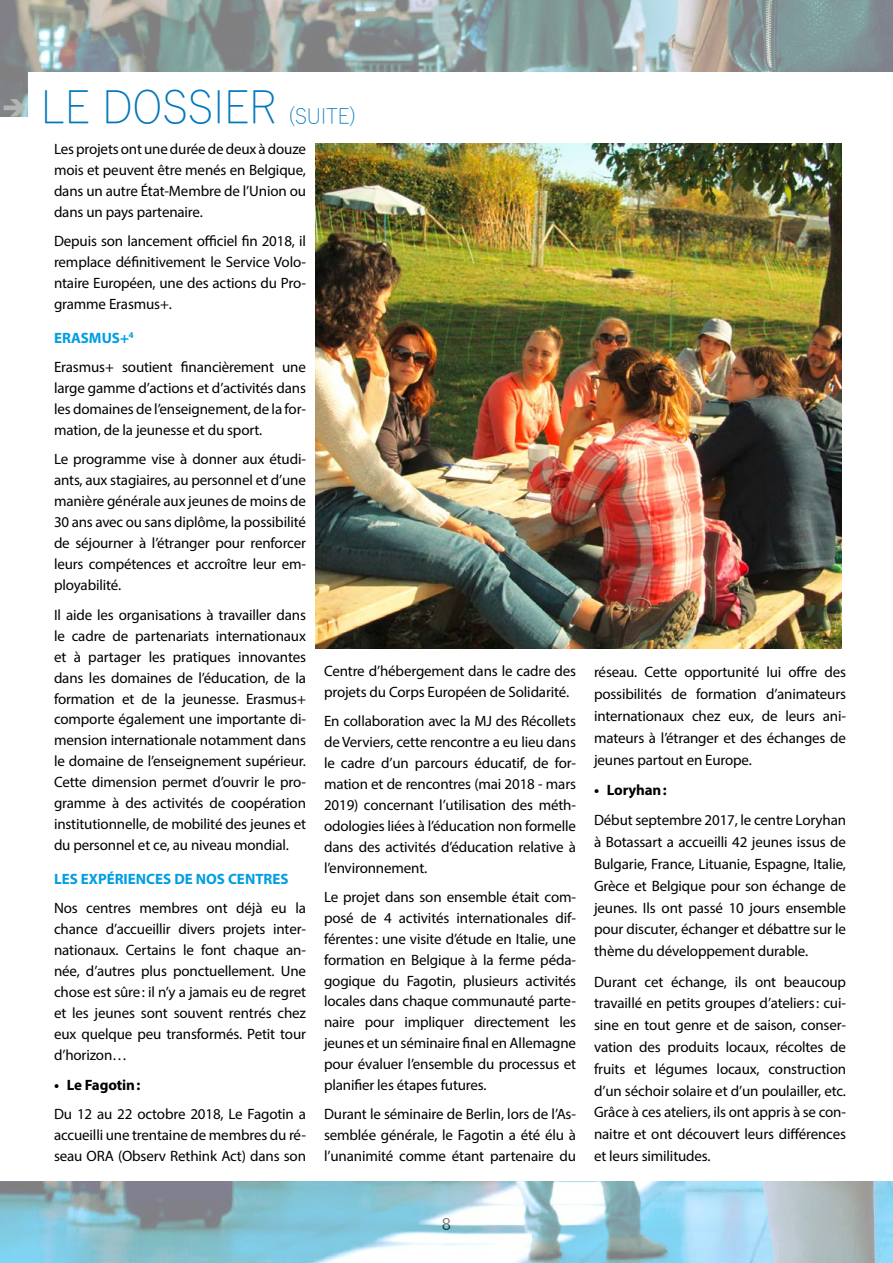
<style>
.page{position:relative;width:893px;height:1263px;background:#fff}
.page>*{position:absolute;margin:0;border:0;box-sizing:border-box;transform-origin:0 0}
.t1{font:300 45px "Yu Gothic";color:#0077ba;scale:.95 1}
.t2{font:300 21px "Yu Gothic";color:#0077ba;scale:.95 1}
.t3{font:18px "Corbel";color:#000}
.t4{font:15px/21px "Myriad Pro";letter-spacing:-.01em;color:#000;text-align:justify}
.t5{font:700 15px "Myriad Pro";color:#009ee3}
.t6{font:700 15px "Myriad Pro";letter-spacing:-.01em;color:#000}
.s1{font-size:21px}
.s2{font-weight:700;color:#009ee3}
</style>
<div class="page">
<img style="left:0;top:1181px;width:893px;height:82px">
<img style="left:0;top:0;width:893px;height:117px">
<div style="left:28px;top:72px;width:865px;height:52px;background:#fff"></div>
<svg style="left:4px;top:99px;width:21px;height:18px"></svg>
<img style="left:315px;top:143px;width:527px;height:505px">
<h1 class="t1" style="left:41px;top:66px;width:280px">LE DOSSIER <span class="s1">(SUITE</span></h1>
<h2 class="t2" style="left:350px;top:97px;width:9px">)</h2>
<p class="t4" style="left:54px;top:138px;width:254px">Les projets ont une durée de deux à douze mois et peuvent être menés en Belgique, dans un autre État-Membre de l’Union ou dans un pays partenaire.</p>
<p class="t4" style="left:54px;top:230px;width:253px">Depuis son lancement officiel fin 2018, il remplace définitivement le Service Volo&shy;ntaire Européen, une des actions du Pro&shy;gramme Erasmus+.</p>
<p class="t5" style="left:54px;top:328px;width:28px">ERASMUS</p>
<p class="t4" style="left:54px;top:323px;width:253px;line-height:29.5px;text-indent:66px"><span class="s2">+</span><sup>4<br></sup>Erasmus+ soutient financièrement une</p>
<p class="t4" style="left:54px;top:377px;width:254px">large gamme d’actions et d’activités dans les domaines de l’enseignement, de la for&shy;mation, de la jeunesse et du sport.</p>
<p class="t4" style="left:54px;top:449px;width:254px">Le programme vise à donner aux étudi&shy;ants, aux stagiaires, au personnel et d’une manière générale aux jeunes de moins de 30 ans avec ou sans diplôme, la possibilité de séjourner à l’étranger pour renforcer leurs compétences et accroître leur em&shy;ployabilité.</p>
<p class="t4" style="left:54px;top:604px;width:254px">Il aide les organisations à travailler dans le cadre de partenariats internationaux et à partager les pratiques innovantes dans les domaines de l’éducation, de la formation et de la jeunesse. Erasmus+ comporte également une importante di&shy;mension internationale notamment dans le domaine de l’enseignement supérieur.<br>Cette dimension permet d’ouvrir le pro&shy;gramme à des activités de coopération institutionnelle, de mobilité des jeunes et du personnel et ce, au niveau mondial.</p>
<p class="t5" style="left:54px;top:869px;width:153px">LES EXPÉRIENCES DE NOS</p>
<p class="t5" style="left:228px;top:869px;width:53px">CENTRES</p>
<p class="t4" style="left:54px;top:898px;width:254px">Nos centres membres ont déjà eu la chance d’accueillir divers projets inter&shy;nationaux. Certains le font chaque an&shy;née, d’autres plus ponctuellement. Une chose est sûre: il n’y a jamais eu de regret et les jeunes sont souvent rentrés chez eux quelque peu transformés. Petit tour d’horizon…</p>
<p class="t6" style="left:54px;top:1075px;width:88px">• Le Fagotin:</p>
<p class="t4" style="left:54px;top:1103px;width:254px">Du 12 au 22 octobre 2018, Le Fagotin a accueilli une trentaine de membres du ré&shy;seau ORA (Observ Rethink Act) dans son</p>
<p class="t4" style="left:324px;top:660px;width:254px">Centre d’hébergement dans le cadre des projets du Corps Européen de Solidarité.</p>
<p class="t4" style="left:324px;top:711px;width:254px">En collaboration avec la MJ des Récollets de Verviers, cette rencontre a eu lieu dans le cadre d’un parcours éducatif, de for&shy;mation et de rencontres (mai 2018 - mars 2019) concernant l’utilisation des méth&shy;odologies liées à l’éducation non formelle dans des activités d’éducation relative à l’environnement.</p>
<p class="t4" style="left:324px;top:886px;width:254px">Le projet dans son ensemble était com&shy;posé de 4 activités internationales dif&shy;férentes: une visite d’étude en Italie, une formation en Belgique à la ferme péda&shy;gogique du Fagotin, plusieurs activités locales dans chaque communauté parte&shy;naire pour impliquer directement les jeunes et un séminaire final en Allemagne pour évaluer l’ensemble du processus et planifier les étapes futures.</p>
<p class="t4" style="left:324px;top:1104px;width:253px">Durant le séminaire de Berlin, lors de l’As&shy;semblée générale, le Fagotin a été élu à l’unanimité comme étant partenaire du</p>
<p class="t4" style="left:594px;top:661px;width:253px;line-height:21.9px">réseau. Cette opportunité lui offre des possibilités de formation d’animateurs internationaux chez eux, de leurs ani&shy;mateurs à l’étranger et des échanges de jeunes partout en Europe.</p>
<p class="t6" style="left:594px;top:780px;width:74px">• Loryhan:</p>
<p class="t4" style="left:594px;top:809px;width:254px;line-height:21.9px">Début septembre 2017, le centre Loryhan à Botassart a accueilli 42 jeunes issus de Bulgarie, France, Lituanie, Espagne, Italie, Grèce et Belgique pour son échange de jeunes. Ils ont passé 10 jours ensemble pour discuter, échanger et débattre sur le thème du développement durable.</p>
<p class="t4" style="left:594px;top:970px;width:254px;line-height:21.9px">Durant cet échange, ils ont beaucoup travaillé en petits groupes d’ateliers: cui&shy;sine en tout genre et de saison, conser&shy;vation des produits locaux, récoltes de fruits et légumes locaux, construction d’un séchoir solaire et d’un poulailler, etc.<br>Grâce à ces ateliers, ils ont appris à se con&shy;naitre et ont découvert leurs différences et leurs similitudes.</p>
<p class="t3" style="left:442px;top:1213px;width:11px">8</p>
</div>
